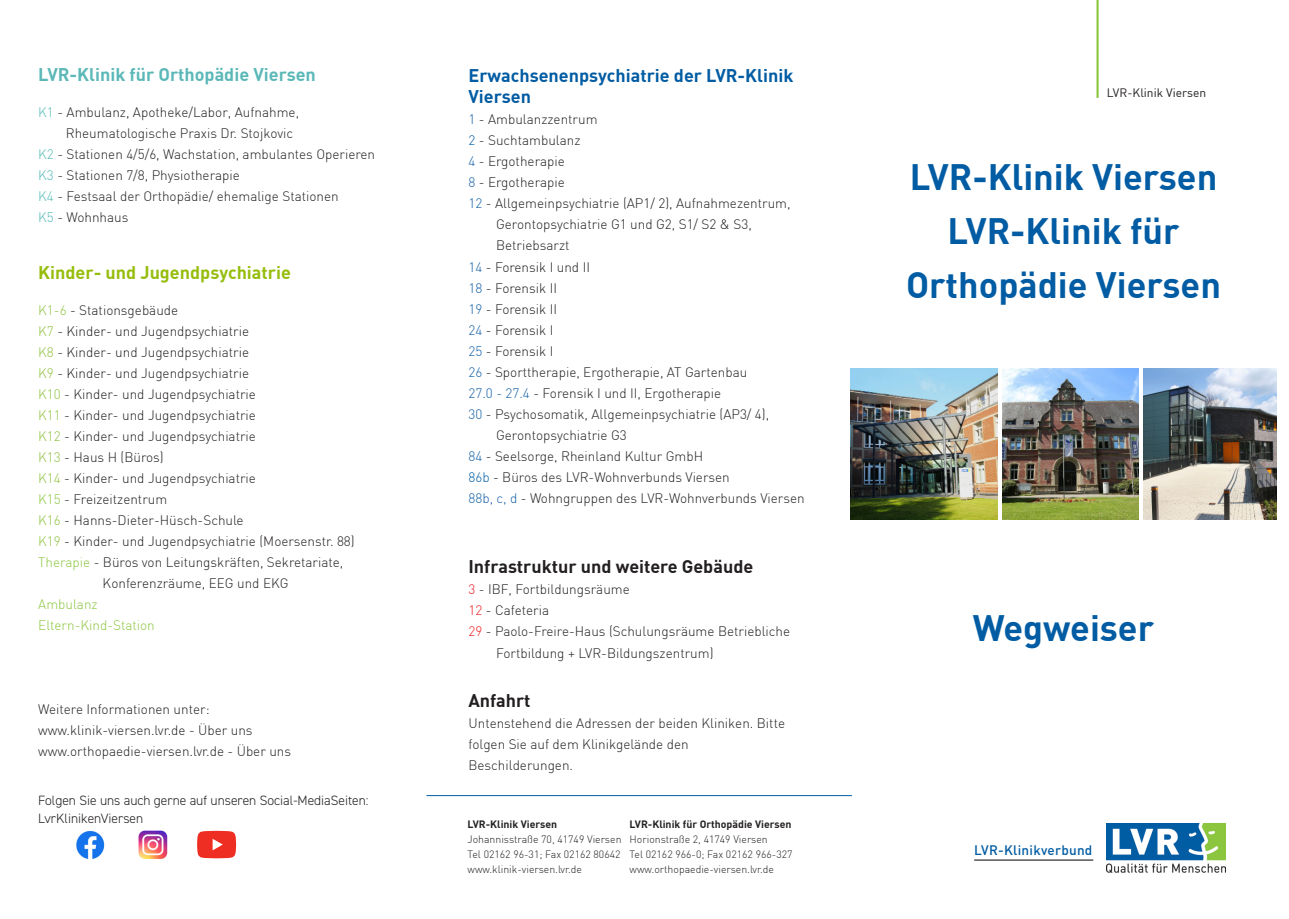
<style>
.page{position:relative;width:1289px;height:919px;background:#fff}
.page>*{position:absolute;margin:0;border:0;box-sizing:border-box;transform-origin:0 0}
.Head_Titel_Invers{font:700 36px "DIN";color:#015ca3}
.Head{font:700 18px/21.3px "DIN";color:#015ca3}
.Head-2{font:700 18px "DIN";color:#231f20}
.Head-3{font:700 18px "DIN";color:#5cb8b8}
.Head-4{font:700 18px "DIN";color:#96bd0c}
.Head-5{font:300 13.5px/21px "DIN";color:#231f20}
.Text{font:300 13.5px/18px "DIN2014";color:#231f20}
.t1{font:300 13.5px "DIN";color:#8bc63e}
.t2{font:500 13.5px "DIN";letter-spacing:.02em;color:#015ca3}
.t3{font:12px "DIN";color:#231f20}
.t4{font:300 10.5px/14.9px "DIN";color:#231f20}
.t5{font:700 10.5px "DIN";color:#231f20}
.s1{color:#52bab7}
.s2{color:#8ec13e}
.s3{color:#8bc63e}
.s4{color:#1260a6}
.s5{color:#015ca3}
.s6{color:#ee1d23}
</style>
<div class="page">
<img style="left:1143px;top:368px;width:133px;height:152px">
<img style="left:850px;top:368px;width:147px;height:152px">
<img style="left:1002px;top:368px;width:136px;height:152px">
<img style="left:76px;top:830px;width:29px;height:29px">
<img style="left:138px;top:830px;width:30px;height:29px">
<svg style="left:197px;top:830px;width:39px;height:28px"></svg>
<svg style="left:1096px;top:0;width:2px;height:98px"></svg>
<img style="left:1106px;top:823px;width:119px;height:49px">
<hr style="left:426px;top:795px;width:425px;height:1px;background:#015ca3">
<hr style="left:974px;top:859px;width:119px;height:1px;background:#000">
<p class="Head-3" style="left:38px;top:63px;width:279px">LVR-Klinik für Orthopädie Viersen</p>
<p class="Head-5" style="left:38px;top:101px;width:262px"><span class="s1">K1</span> - Ambulanz, Apotheke/Labor, Aufnahme,</p>
<p class="Head-5" style="left:66px;top:122px;width:229px">Rheumatologische Praxis Dr. Stojkovic</p>
<p class="Head-5" style="left:38px;top:143px;width:338px"><span class="s1">K2</span> - Stationen 4/5/6, Wachstation, ambulantes Operieren</p>
<p class="Head-5" style="left:38px;top:164px;width:203px"><span class="s1">K3</span> - Stationen 7/8, Physiotherapie</p>
<p class="Head-5" style="left:38px;top:185px;width:302px"><span class="s1">K4</span> - Festsaal der Orthopädie/ ehemalige Stationen</p>
<p class="Head-5" style="left:38px;top:206px;width:92px"><span class="s1">K5</span> - Wohnhaus</p>
<p class="Head-4" style="left:38px;top:260px;width:254px">Kinder- und Jugendpsychiatrie</p>
<p class="Head-5" style="left:38px;top:299px;width:141px"><span class="s2">K1-6</span> - Stationsgebäude</p>
<p class="Head-5" style="left:38px;top:320px;width:212px"><span class="s2">K7</span> - Kinder- und Jugendpsychiatrie</p>
<p class="Head-5" style="left:38px;top:341px;width:212px"><span class="s2">K8</span> - Kinder- und Jugendpsychiatrie</p>
<p class="Head-5" style="left:38px;top:362px;width:212px"><span class="s2">K9</span> - Kinder- und Jugendpsychiatrie</p>
<p class="Head-5" style="left:38px;top:383px;width:219px"><span class="s2">K10</span> - Kinder- und Jugendpsychiatrie</p>
<p class="Head-5" style="left:38px;top:404px;width:219px"><span class="s2">K11</span> - Kinder- und Jugendpsychiatrie</p>
<p class="Head-5" style="left:38px;top:425px;width:219px"><span class="s2">K12</span> - Kinder- und Jugendpsychiatrie</p>
<p class="Head-5" style="left:38px;top:446px;width:127px"><span class="s2">K13</span> - Haus H (Büros)</p>
<p class="Head-5" style="left:38px;top:467px;width:219px"><span class="s2">K14</span> - Kinder- und Jugendpsychiatrie</p>
<p class="Head-5" style="left:38px;top:488px;width:130px"><span class="s3">K15</span> - Freizeitzentrum</p>
<p class="Head-5" style="left:38px;top:509px;width:207px"><span class="s2">K16</span> - Hanns-Dieter-Hüsch-Schule</p>
<p class="Head-5" style="left:38px;top:530px;width:318px"><span class="s2">K19</span> - Kinder- und Jugendpsychiatrie (Moersenstr. 88)</p>
<p class="Head-5" style="left:38px;top:551px;width:307px"><span class="s3">Therapie</span> - Büros von Leitungskräften, Sekretariate,</p>
<p class="Head-5" style="left:103px;top:572px;width:187px">Konferenzräume, EEG und EKG</p>
<p class="t1" style="left:38px;top:595px;width:61px">Ambulanz</p>
<p class="t1" style="left:38px;top:616px;width:118px">Eltern-Kind-Station</p>
<p class="Head-5" style="left:38px;top:698px;width:173px">Weitere Informationen unter:</p>
<p class="Head-5" style="left:38px;top:719px;width:216px">www.klinik-viersen.lvr.de - Über uns</p>
<p class="Head-5" style="left:38px;top:740px;width:254px">www.orthopaedie-viersen.lvr.de - Über uns</p>
<p class="Text" style="left:38px;top:791px;width:332px">Folgen Sie uns auch gerne auf unseren Social-MediaSeiten:<br>LvrKlinikenViersen</p>
<p class="Head" style="left:468px;top:64px;width:326px">Erwachsenenpsychiatrie der LVR-Klinik<br>Viersen</p>
<p class="Head-5" style="left:468px;top:109px;width:131px"><span class="s4">1</span> - Ambulanzzentrum</p>
<p class="Head-5" style="left:468px;top:130px;width:113px"><span class="s5">2</span> - Suchtambulanz</p>
<p class="Head-5" style="left:468px;top:151px;width:98px"><span class="s4">4</span> - Ergotherapie</p>
<p class="Head-5" style="left:468px;top:172px;width:98px"><span class="s4">8</span> - Ergotherapie</p>
<p class="Head-5" style="left:468px;top:193px;width:323px"><span class="s4">12</span> - Allgemeinpsychiatrie (AP1/ 2), Aufnahmezentrum,</p>
<p class="Head-5" style="left:496px;top:214px;width:257px">Gerontopsychiatrie G1 und G2, S1/ S2 &amp; S3,</p>
<p class="Head-5" style="left:496px;top:235px;width:75px">Betriebsarzt</p>
<p class="Head-5" style="left:468px;top:256px;width:123px"><span class="s4">14</span> - Forensik I und II</p>
<p class="Head-5" style="left:468px;top:277px;width:90px"><span class="s4">18</span> - Forensik II</p>
<p class="Head-5" style="left:468px;top:298px;width:90px"><span class="s4">19</span> - Forensik II</p>
<p class="Head-5" style="left:468px;top:319px;width:86px"><span class="s4">24</span> - Forensik I</p>
<p class="Head-5" style="left:468px;top:340px;width:86px"><span class="s4">25</span> - Forensik I</p>
<p class="Head-5" style="left:468px;top:361px;width:280px"><span class="s4">26</span> - Sporttherapie, Ergotherapie, AT Gartenbau</p>
<p class="Head-5" style="left:468px;top:382px;width:254px"><span class="s4">27.0 - 27.4</span> - Forensik I und II, Ergotherapie</p>
<p class="Head-5" style="left:496px;top:403px;width:275px;text-indent:-28px"><span class="s4">30</span> - Psychosomatik, Allgemeinpsychiatrie (AP3/ 4),<br>Gerontopsychiatrie G3</p>
<p class="Head-5" style="left:468px;top:445px;width:236px"><span class="s4">84</span> - Seelsorge, Rheinland Kultur GmbH</p>
<p class="Head-5" style="left:468px;top:466px;width:263px"><span class="s5">86b</span> - Büros des LVR-Wohnverbunds Viersen</p>
<p class="Head-5" style="left:468px;top:487px;width:337px"><span class="s4">88b, c, d</span> - Wohngruppen des LVR-Wohnverbunds Viersen</p>
<p class="Head-2" style="left:468px;top:555px;width:286px">Infrastruktur und weitere Gebäude</p>
<p class="Head-5" style="left:468px;top:578px;width:163px"><span class="s6">3</span> - IBF, Fortbildungsräume</p>
<p class="Head-5" style="left:468px;top:599px;width:82px"><span class="s6">12</span> - Cafeteria</p>
<p class="Head-5" style="left:496px;top:620px;width:295px;line-height:21.6px;text-indent:-28px"><span class="s6">29</span> - Paolo-Freire-Haus (Schulungsräume Betriebliche<br>Fortbildung + LVR-Bildungszentrum)</p>
<p class="Head-2" style="left:468px;top:688px;width:64px">Anfahrt</p>
<p class="Head-5" style="left:468px;top:712px;width:318px">Untenstehend die Adressen der beiden Kliniken. Bitte folgen Sie auf dem Klinikgelände den</p>
<p class="Head-5" style="left:468px;top:754px;width:106px">Beschilderungen.</p>
<p class="t5" style="left:467px;top:817px;width:91px">LVR-Klinik Viersen</p>
<p class="t5" style="left:629px;top:817px;width:163px">LVR-Klinik für Orthopädie Viersen</p>
<p class="t4" style="left:467px;top:831px;width:326px">Johannisstraße 70, 41749 Viersen Horionstraße 2, 41749 Viersen<br>Tel 02162 96-31; Fax 02162 80642 Tel 02162 966-0; Fax 02162 966-327 www.klinik-viersen.lvr.de</p>
<p class="t4" style="left:629px;top:861px;width:146px">www.orthopaedie-viersen.lvr.de</p>
<p class="t3" style="left:1106px;top:85px;width:101px">LVR-Klinik Viersen</p>
<p class="Head_Titel_Invers" style="left:909px;top:153px;width:309px">LVR-Klinik Viersen</p>
<p class="Head_Titel_Invers" style="left:947px;top:207px;width:233px">LVR-Klinik für</p>
<p class="Head_Titel_Invers" style="left:906px;top:261px;width:316px">Orthopädie Viersen</p>
<p class="Head_Titel_Invers" style="left:972px;top:604px;width:183px">Wegweiser</p>
<p class="t2" style="left:974px;top:841px;width:120px">LVR-Klinikverbund</p>
</div>
